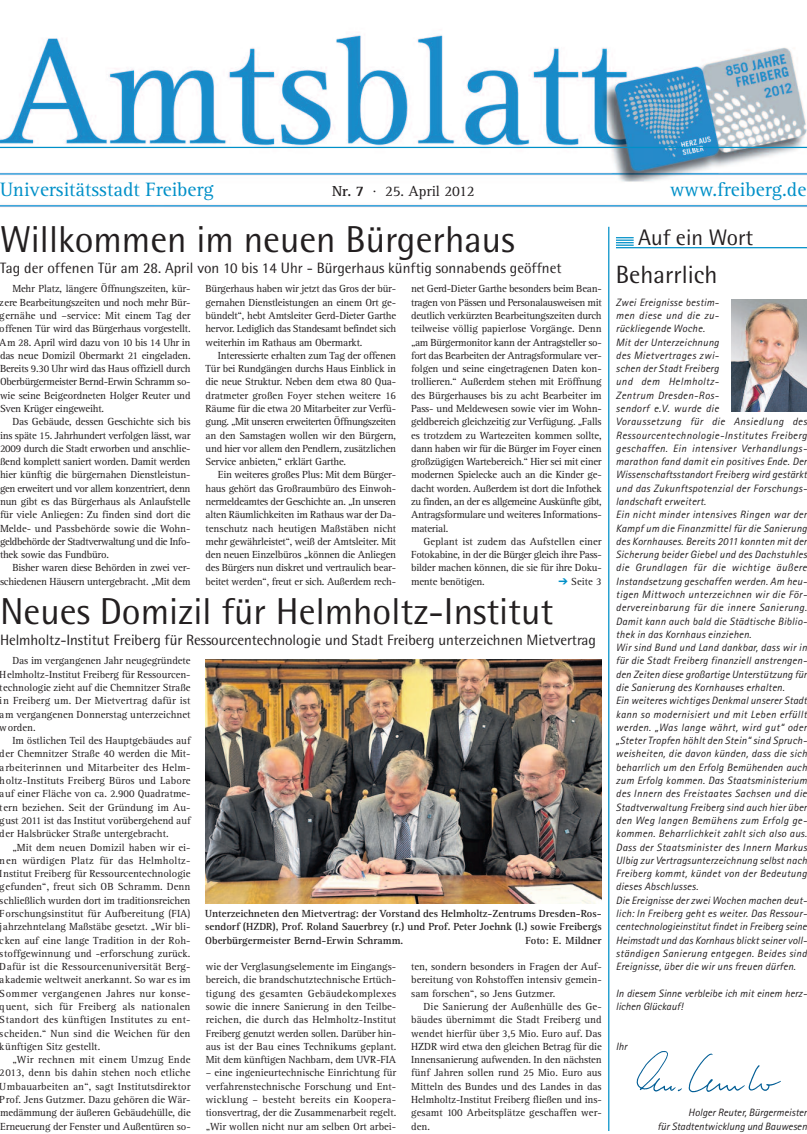
<style>
.page{position:relative;width:807px;height:1134px;background:#fff}
.page>*{position:absolute;margin:0;border:0;box-sizing:border-box;transform-origin:0 0}
.t1{font:37.5px "Rotis Semi Sans";color:#231f20}
.t2{font:25px "Rotis Semi Sans";color:#231f20}
.t3{font:22.5px "Rotis Semi Sans";color:#231f20}
.t4{font:20px "Rotis Serif";color:#0090c8}
.t5{font:15px "Rotis Semi Sans";letter-spacing:-.005em;color:#231f20}
.t6{font:15px "Rotis Serif";color:#231f20}
.t7{font:10.62px/13.2px "Rotis Serif";letter-spacing:-.015em;color:#231f20;text-align:justify}
.t8{font:italic 10.62px/13.2px "Rotis Sans Serif";letter-spacing:.02em;color:#231f20}
.t9{font:700 10.62px/13.2px "Rotis Serif";color:#231f20;text-align:justify}
.t10{font:italic 10.62px/13.2px "Rotis Sans Serif";color:#231f20;text-align:right}
.s1{font-weight:700}
.s2{color:#0090c8}
</style>
<div class="page">
<img style="left:0;top:35px;width:807px;height:172px">
<hr style="left:608px;top:227px;width:1px;height:904px;background:#0090c8">
<svg style="left:616px;top:237px;width:18px;height:9px"></svg>
<hr style="left:616px;top:247px;width:191px;height:1px;background:#0090c8">
<img style="left:636px;top:1051px;width:145px;height:42px">
<hr style="left:0;top:147px;width:807px;height:1px;background:#0090c8">
<img style="left:731px;top:299px;width:76px;height:113px">
<img style="left:205px;top:659px;width:397px;height:245px">
<h3 class="t4" style="left:0;top:183px;width:215px">Universitätsstadt Freiberg</h3>
<h3 class="t6" style="left:332px;top:186px;width:144px"><span class="s1">Nr. 7</span> · 25. April 2012</h3>
<h3 class="t4" style="left:670px;top:183px;width:138px">www.freiberg.de</h3>
<h1 class="t1" style="left:0;top:226px;width:516px">Willkommen im neuen Bürgerhaus</h1>
<h3 class="t5" style="left:0;top:263px;width:563px">Tag der offenen Tür am 28. April von 10 bis 14 Uhr - Bürgerhaus künftig sonnabends geöffnet</h3>
<p class="t7" style="left:0;top:283px;width:192px;text-indent:12px">Mehr Platz, längere Öffnungszeiten, kür&shy;zere Bearbeitungszeiten und noch mehr Bür&shy;gernähe und –service: Mit einem Tag der offenen Tür wird das Bürgerhaus vorgestellt.<br>Am 28. April wird dazu von 10 bis 14 Uhr in das neue Domizil Obermarkt 21 eingeladen.<br>Bereits 9.30 Uhr wird das Haus offiziell durch Oberbürgermeister Bernd-Erwin Schramm so&shy;wie seine Beigeordneten Holger Reuter und Sven Krüger eingeweiht.</p>
<p class="t7" style="left:0;top:416px;width:192px;text-indent:12px">Das Gebäude, dessen Geschichte sich bis ins späte 15. Jahrhundert verfolgen lässt, war 2009 durch die Stadt erworben und anschlie&shy;ßend komplett saniert worden. Damit werden hier künftig die bürgernahen Dienstleistun&shy;gen erweitert und vor allem konzentriert, denn nun gibt es das Bürgerhaus als Anlaufstelle für viele Anliegen: Zu finden sind dort die Melde- und Passbehörde sowie die Wohn&shy;geldbehörde der Stadtverwaltung und die Info&shy;thek sowie das Fundbüro.</p>
<p class="t7" style="left:0;top:562px;width:192px;text-align:right">Bisher waren diese Behörden in zwei ver&shy;schiedenen Häusern untergebracht. „Mit dem</p>
<p class="t7" style="left:206px;top:283px;width:192px">Bürgerhaus haben wir jetzt das Gros der bür&shy;gernahen Dienstleistungen an einem Ort ge&shy;bündelt“, hebt Amtsleiter Gerd-Dieter Garthe hervor. Lediglich das Standesamt befindet sich weiterhin im Rathaus am Obermarkt.</p>
<p class="t7" style="left:206px;top:350px;width:192px;text-indent:12px">Interessierte erhalten zum Tag der offenen Tür bei Rundgängen durchs Haus Einblick in die neue Struktur. Neben dem etwa 80 Qua&shy;dratmeter großen Foyer stehen weitere 16<br>Räume für die etwa 20 Mitarbeiter zur Verfü&shy;gung. „Mit unseren erweiterten Öffnungszeiten an den Samstagen wollen wir den Bürgern, und hier vor allem den Pendlern, zusätzlichen Service anbieten,“ erklärt Garthe.</p>
<p class="t7" style="left:206px;top:469px;width:192px;text-indent:12px">Ein weiteres großes Plus: Mit dem Bürger&shy;haus gehört das Großraumbüro des Einwoh&shy;nermeldeamtes der Geschichte an. „In unseren alten Räumlichkeiten im Rathaus war der Da&shy;tenschutz nach heutigen Maßstäben nicht mehr gewährleistet“, weiß der Amtsleiter. Mit den neuen Einzelbüros „können die Anliegen des Bürgers nun diskret und vertraulich bear&shy;beitet werden“, freut er sich. Außerdem rech-</p>
<p class="t7" style="left:411px;top:283px;width:192px">net Gerd-Dieter Garthe besonders beim Bean&shy;tragen von Pässen und Personalausweisen mit deutlich verkürzten Bearbeitungszeiten durch teilweise völlig papierlose Vorgänge. Denn „am Bürgermonitor kann der Antragsteller so&shy;fort das Bearbeiten der Antragsformulare ver&shy;folgen und seine eingetragenen Daten kon&shy;trollieren.“ Außerdem stehen mit Eröffnung des Bürgerhauses bis zu acht Bearbeiter im Pass- und Meldewesen sowie vier im Wohn&shy;geldbereich gleichzeitig zur Verfügung. „Falls es trotzdem zu Wartezeiten kommen sollte, dann haben wir für die Bürger im Foyer einen großzügigen Wartebereich.“ Hier sei mit einer modernen Spielecke auch an die Kinder ge&shy;dacht worden. Außerdem ist dort die Infothek zu finden, an der es allgemeine Auskünfte gibt, Antragsformulare und weiteres Informations&shy;material.</p>
<p class="t7" style="left:411px;top:536px;width:192px;text-indent:12px">Geplant ist zudem das Aufstellen einer Fotokabine, in der die Bürger gleich ihre Pass&shy;bilder machen können, die sie für ihre Doku&shy;mente benötigen.</p>
<p class="t7" style="left:559px;top:576px;width:45px"><span class="s2">➔</span> Seite 3</p>
<h1 class="t1" style="left:0;top:598px;width:555px">Neues Domizil für Helmholtz-Institut</h1>
<h3 class="t5" style="left:0;top:635px;width:597px">Helmholtz-Institut Freiberg für Ressourcentechnologie und Stadt Freiberg unterzeichnen Mietvertrag</h3>
<p class="t7" style="left:0;top:655px;width:192px;text-indent:12px">Das im vergangenen Jahr neugegründete Helmholtz-Institut Freiberg für Ressourcen&shy;technologie zieht auf die Chemnitzer Straße in Freiberg um. Der Mietvertrag dafür ist am vergangenen Donnerstag unterzeichnet worden.</p>
<p class="t7" style="left:0;top:735px;width:192px;text-indent:12px">Im östlichen Teil des Hauptgebäudes auf der Chemnitzer Straße 40 werden die Mit&shy;arbeiterinnen und Mitarbeiter des Helm&shy;holtz-Instituts Freiberg Büros und Labore auf einer Fläche von ca. 2.900 Quadratme&shy;tern beziehen. Seit der Gründung im Au&shy;gust 2011 ist das Institut vorübergehend auf der Halsbrücker Straße untergebracht.</p>
<p class="t7" style="left:0;top:841px;width:192px;text-indent:12px">„Mit dem neuen Domizil haben wir ei&shy;nen würdigen Platz für das Helmholtz-Institut Freiberg für Ressourcentechnologie gefunden“, freut sich OB Schramm. Denn schließlich wurden dort im traditionsreichen Forschungsinstitut für Aufbereitung (FIA) jahrzehntelang Maßstäbe gesetzt. „Wir bli&shy;cken auf eine lange Tradition in der Roh&shy;stoffgewinnung und -erforschung zurück.<br>Dafür ist die Ressourcenuniversität Berg&shy;akademie weltweit anerkannt. So war es im Sommer vergangenen Jahres nur konse&shy;quent, sich für Freiberg als nationalen Standort des künftigen Institutes zu ent&shy;scheiden.“ Nun sind die Weichen für den künftigen Sitz gestellt.</p>
<p class="t7" style="left:0;top:1054px;width:192px;text-indent:12px">„Wir rechnen mit einem Umzug Ende 2013, denn bis dahin stehen noch etliche Umbauarbeiten an“, sagt Institutsdirektor Prof. Jens Gutzmer. Dazu gehören die Wär&shy;medämmung der äußeren Gebäudehülle, die Erneuerung der Fenster und Außentüren so-</p>
<p class="t9" style="left:205px;top:908px;width:398px">Unterzeichneten den Mietvertrag: der Vorstand des Helmholtz-Zentrums Dresden-Ros&shy;sendorf (HZDR), Prof. Roland Sauerbrey (r.) und Prof. Peter Joehnk (l.) sowie Freibergs Oberbürgermeister Bernd-Erwin Schramm.</p>
<p class="t9" style="left:525px;top:934px;width:78px">Foto: E. Mildner</p>
<p class="t7" style="left:206px;top:961px;width:192px">wie der Verglasungselemente im Eingangs&shy;bereich, die brandschutztechnische Ertüch&shy;tigung des gesamten Gebäudekomplexes sowie die innere Sanierung in den Teilbe&shy;reichen, die durch das Helmholtz-Institut Freiberg genutzt werden sollen. Darüber hin&shy;aus ist der Bau eines Technikums geplant.<br>Mit dem künftigen Nachbarn, dem UVR-FIA</p>
<p class="t7" style="left:206px;top:1067px;width:192px">– eine ingenieurtechnische Einrichtung für verfahrenstechnische Forschung und Ent&shy;wicklung – besteht bereits ein Koopera&shy;tionsvertrag, der die Zusammenarbeit regelt. „Wir wollen nicht nur am selben Ort arbei-</p>
<p class="t7" style="left:411px;top:961px;width:192px">ten, sondern besonders in Fragen der Auf&shy;bereitung von Rohstoffen intensiv gemein&shy;sam forschen“, so Jens Gutzmer.</p>
<p class="t7" style="left:411px;top:1001px;width:192px;text-indent:12px">Die Sanierung der Außenhülle des Ge&shy;bäudes übernimmt die Stadt Freiberg und wendet hierfür über 3,5 Mio. Euro auf. Das HZDR wird etwa den gleichen Betrag für die Innensanierung aufwenden. In den nächsten fünf Jahren sollen rund 25 Mio. Euro aus Mitteln des Bundes und des Landes in das Helmholtz-Institut Freiberg fließen und ins&shy;gesamt 100 Arbeitsplätze geschaffen wer&shy;den.</p>
<h3 class="t3" style="left:638px;top:229px;width:117px">Auf ein Wort</h3>
<h2 class="t2" style="left:616px;top:266px;width:103px">Beharrlich</h2>
<p class="t8" style="left:616px;top:296px;width:193px">Zwei Ereignisse bestim-<br>men diese und die zu-<br>rückliegende Woche.<br>Mit der Unterzeichnung<br>des Mietvertrages zwi-<br>schen der Stadt Freiberg<br>und dem Helmholtz-<br>Zentrum Dresden-Ros-<br>sendorf e.V. wurde die<br>Voraussetzung für die Ansiedlung des Ressourcentechnologie-Institutes Freiberg geschaffen. Ein intensiver Verhandlungs&shy;marathon fand damit ein positives Ende. Der Wissenschaftsstandort Freiberg wird gestärkt und das Zukunftspotenzial der Forschungs&shy;landschaft erweitert.<br>Ein nicht minder intensives Ringen war der Kampf um die Finanzmittel für die Sanierung des Kornhauses. Bereits 2011 konnten mit der Sicherung beider Giebel und des Dachstuhles die Grundlagen für die wichtige äußere Instandsetzung geschaffen werden. Am heu&shy;tigen Mittwoch unterzeichnen wir die För&shy;dervereinbarung für die innere Sanierung.<br>Damit kann auch bald die Städtische Biblio&shy;thek in das Kornhaus einziehen.<br>Wir sind Bund und Land dankbar, dass wir in für die Stadt Freiberg finanziell anstrengen&shy;den Zeiten diese großartige Unterstützung für die Sanierung des Kornhauses erhalten.<br>Ein weiteres wichtiges Denkmal unserer Stadt kann so modernisiert und mit Leben erfüllt werden. „Was lange währt, wird gut“ oder „Steter Tropfen höhlt den Stein“ sind Spruch&shy;weisheiten, die davon künden, dass die sich beharrlich um den Erfolg Bemühenden auch zum Erfolg kommen. Das Staatsministerium des Innern des Freistaates Sachsen und die Stadtverwaltung Freiberg sind auch hier über den Weg langen Bemühens zum Erfolg ge&shy;kommen. Beharrlichkeit zahlt sich also aus.<br>Dass der Staatsminister des Innern Markus Ulbig zur Vertragsunterzeichnung selbst nach Freiberg kommt, kündet von der Bedeutung dieses Abschlusses.<br>Die Ereignisse der zwei Wochen machen deut&shy;lich: In Freiberg geht es weiter. Das Ressour&shy;centechnologieinstitut findet in Freiberg seine Heimstadt und das Kornhaus blickt seiner voll&shy;ständigen Sanierung entgegen. Beides sind Ereignisse, über die wir uns freuen dürfen.</p>
<p class="t8" style="left:616px;top:987px;width:193px">In diesem Sinne verbleibe ich mit einem herz&shy;lichen Glückauf!</p>
<p class="t8" style="left:616px;top:1041px;width:13px">Ihr</p>
<p class="t10" style="left:657px;top:1107px;width:151px">Holger Reuter, Bürgermeister<br>für Stadtentwicklung und Bauwesen</p>
</div>
